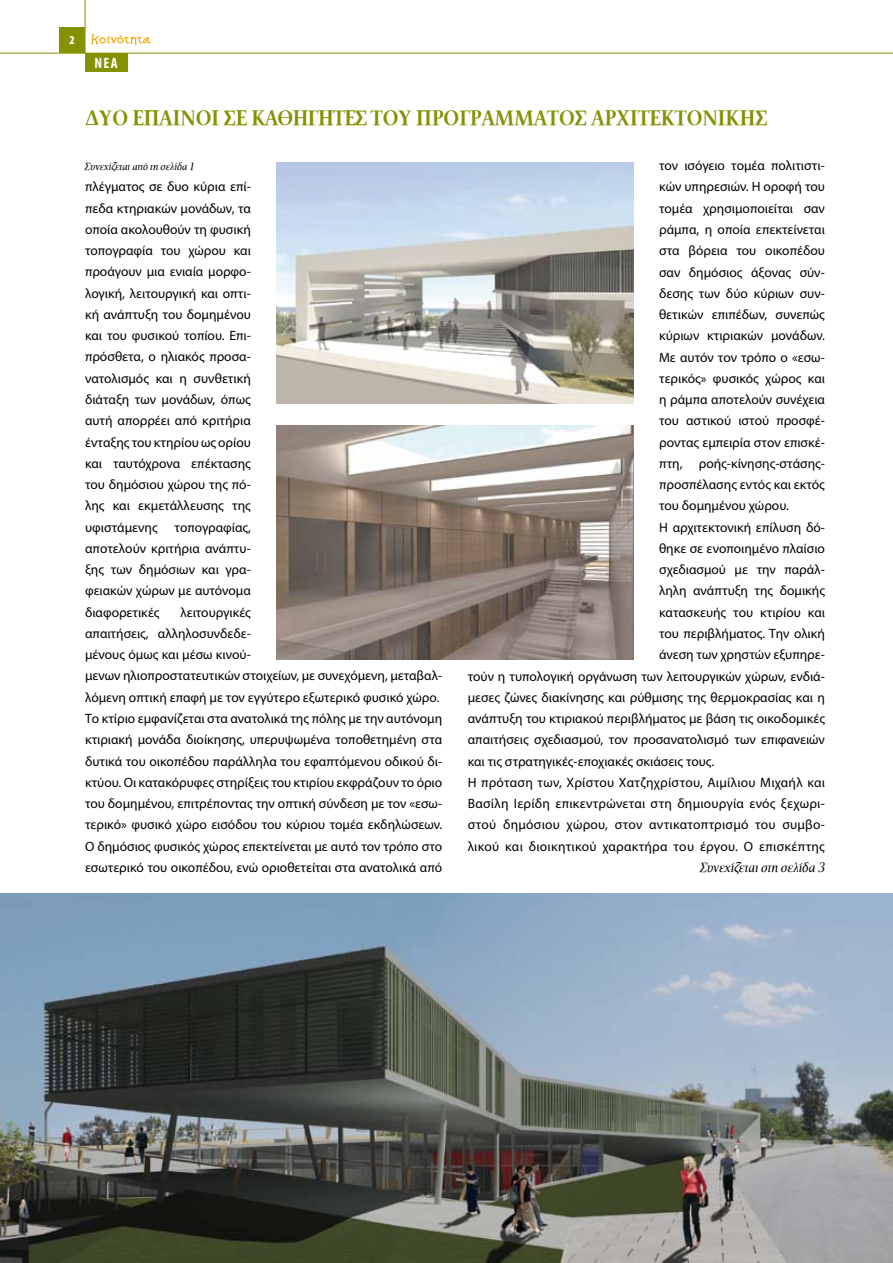
<style>
.page{position:relative;width:893px;height:1263px;background:#fff}
.page>*{position:absolute;margin:0;border:0;box-sizing:border-box;transform-origin:0 0}
.t1{font:700 21px "PF Document";color:#849202}
.t2{font:700 condensed 15px "Myriad Pro";color:#fff}
.t3{font:13.5px/21.3px "Myriad Pro";color:#000;text-align:justify}
.t4{font:13.5px "Myriad Pro";letter-spacing:.02em;color:#000}
.t5{font:italic 13.5px "PF Document";color:#000}
.t6{font:900 condensed 12px "Myriad Pro";color:#fff}
.t7{font:italic 10.5px "PF Document";color:#000}
</style>
<div class="page">
<hr style="left:0;top:53px;width:893px;height:1px;background:#849202">
<hr style="left:85px;top:0;width:1px;height:53px;background:#849202">
<div style="left:60px;top:27px;width:25px;height:26px;background:#849202"></div>
<svg style="left:91px;top:34px;width:60px;height:11px"></svg>
<img style="left:0;top:893px;width:893px;height:370px">
<div style="left:85px;top:53px;width:42px;height:18px;background:#849202"></div>
<img style="left:276px;top:162px;width:358px;height:242px">
<img style="left:276px;top:425px;width:358px;height:234px">
<p class="t6" style="left:70px;top:33px;width:7px">2</p>
<p class="t2" style="left:94px;top:53px;width:25px">ΝΕΑ</p>
<h1 class="t1" style="left:85px;top:106px;width:684px">ΔΥΟ ΕΠΑΙΝΟΙ ΣΕ ΚΑΘΗΓΗΤΕΣ ΤΟΥ ΠΡΟΓΡΑΜΜΑΤΟΣ ΑΡΧΙΤΕΚΤΟΝΙΚΗΣ</h1>
<p class="t7" style="left:85px;top:161px;width:111px">Συνεχίζεται από τη σελίδα 1</p>
<p class="t3" style="left:659px;top:155px;width:167px">τον ισόγειο τομέα πολιτιστι-</p>
<p class="t3" style="left:659px;top:176px;width:167px">κών υπηρεσιών. Η οροφή του</p>
<p class="t3" style="left:659px;top:197px;width:167px">τομέα χρησιμοποιείται σαν</p>
<p class="t3" style="left:659px;top:219px;width:167px">ράμπα, η οποία επεκτείνεται</p>
<p class="t3" style="left:659px;top:240px;width:167px">στα βόρεια του οικοπέδου</p>
<p class="t3" style="left:659px;top:261px;width:167px">σαν δημόσιος άξονας σύν-</p>
<p class="t3" style="left:659px;top:282px;width:167px">δεσης των δύο κύριων συν-</p>
<p class="t3" style="left:659px;top:304px;width:167px">θετικών επιπέδων, συνεπώς</p>
<p class="t3" style="left:659px;top:325px;width:167px">κύριων κτιριακών μονάδων.</p>
<p class="t3" style="left:659px;top:346px;width:167px">Με αυτόν τον τρόπο ο «εσω-</p>
<p class="t3" style="left:659px;top:367px;width:167px">τερικός» φυσικός χώρος και</p>
<p class="t3" style="left:659px;top:389px;width:167px">η ράμπα αποτελούν συνέχεια</p>
<p class="t3" style="left:659px;top:410px;width:167px">του αστικού ιστού προσφέ-</p>
<p class="t3" style="left:659px;top:431px;width:167px">ροντας εμπειρία στον επισκέ-</p>
<p class="t3" style="left:659px;top:452px;width:167px">πτη, ροής-κίνησης-στάσης-</p>
<p class="t3" style="left:659px;top:474px;width:167px">προσπέλασης εντός και εκτός</p>
<p class="t3" style="left:659px;top:495px;width:131px">του δομημένου χώρου.</p>
<p class="t3" style="left:659px;top:516px;width:167px">Η αρχιτεκτονική επίλυση δό-</p>
<p class="t3" style="left:659px;top:537px;width:167px">θηκε σε ενοποιημένο πλαίσιο</p>
<p class="t3" style="left:659px;top:559px;width:167px">σχεδιασμού με την παράλ-</p>
<p class="t3" style="left:659px;top:580px;width:167px">ληλη ανάπτυξη της δομικής</p>
<p class="t3" style="left:659px;top:601px;width:167px">κατασκευής του κτιρίου και</p>
<p class="t3" style="left:659px;top:623px;width:167px">του περιβλήματος. Την ολική</p>
<p class="t3" style="left:659px;top:644px;width:167px">άνεση των χρηστών εξυπηρε-</p>
<p class="t3" style="left:468px;top:665px;width:359px">τούν η τυπολογική οργάνωση των λειτουργικών χώρων, ενδιά-</p>
<p class="t3" style="left:468px;top:686px;width:359px">μεσες ζώνες διακίνησης και ρύθμισης της θερμοκρασίας και η</p>
<p class="t3" style="left:468px;top:708px;width:359px">ανάπτυξη του κτιριακού περιβλήματος με βάση τις οικοδομικές</p>
<p class="t3" style="left:468px;top:729px;width:359px">απαιτήσεις σχεδιασμού, τον προσανατολισμό των επιφανειών</p>
<p class="t3" style="left:468px;top:750px;width:248px">και τις στρατηγικές-εποχιακές σκιάσεις τους.</p>
<p class="t4" style="left:468px;top:774px;width:359px">Η πρόταση των, Χρίστου Χατζηχρίστου, Αιμίλιου Μιχαήλ και</p>
<p class="t4" style="left:468px;top:795px;width:359px">Βασίλη Ιερίδη επικεντρώνεται στη δημιουργία ενός ξεχωρι-</p>
<p class="t4" style="left:468px;top:816px;width:359px">στού δημόσιου χώρου, στον αντικατοπτρισμό του συμβο-</p>
<p class="t4" style="left:468px;top:838px;width:359px">λικού και διοικητικού χαρακτήρα του έργου. O επισκέπτης</p>
<p class="t3" style="left:85px;top:176px;width:167px">πλέγματος σε δυο κύρια επί&shy;πεδα κτηριακών μονάδων, τα οποία ακολουθούν τη φυσική τοπογραφία του χώρου και προάγουν μια ενιαία μορφο&shy;λογική, λειτουργική και οπτι&shy;κή ανάπτυξη του δομημένου και του φυσικού τοπίου. Επι&shy;πρόσθετα, ο ηλιακός προσα&shy;νατολισμός και η συνθετική διάταξη των μονάδων, όπως αυτή απορρέει από κριτήρια ένταξης του κτηρίου ως ορίου και ταυτόχρονα επέκτασης του δημόσιου χώρου της πό&shy;λης και εκμετάλλευσης της υφιστάμενης</p>
<p class="t3" style="left:85px;top:516px;width:167px;text-indent:90px">τοπογραφίας, αποτελούν κριτήρια ανάπτυ&shy;ξης των δημόσιων και γρα&shy;φειακών χώρων με αυτόνομα διαφορετικές</p>
<p class="t3" style="left:85px;top:601px;width:359px;text-align:left;text-indent:95px">λειτουργικές<br>απαιτήσεις, αλληλοσυνδεδε-<br>μένους όμως και μέσω κινού-<br>μενων ηλιοπροστατευτικών στοιχείων, με συνεχόμενη, μεταβαλ&shy;λόμενη οπτική επαφή με τον εγγύτερο εξωτερικό φυσικό χώρο.<br>Το κτίριο εμφανίζεται στα ανατολικά της πόλης με την αυτόνομη κτιριακή μονάδα διοίκησης, υπερυψωμένα τοποθετημένη στα δυτικά του οικοπέδου παράλληλα του εφαπτόμενου οδικού δι&shy;κτύου. Οι κατακόρυφες στηρίξεις του κτιρίου εκφράζουν το όριο του δομημένου, επιτρέποντας την οπτική σύνδεση με τον «εσω&shy;τερικό» φυσικό χώρο εισόδου του κύριου τομέα εκδηλώσεων.<br>Ο δημόσιος φυσικός χώρος επεκτείνεται με αυτό τον τρόπο στο εσωτερικό του οικοπέδου, ενώ οριοθετείται στα ανατολικά από</p>
<p class="t5" style="left:700px;top:860px;width:126px">Συνεχίζεται στη σελίδα 3</p>
</div>
